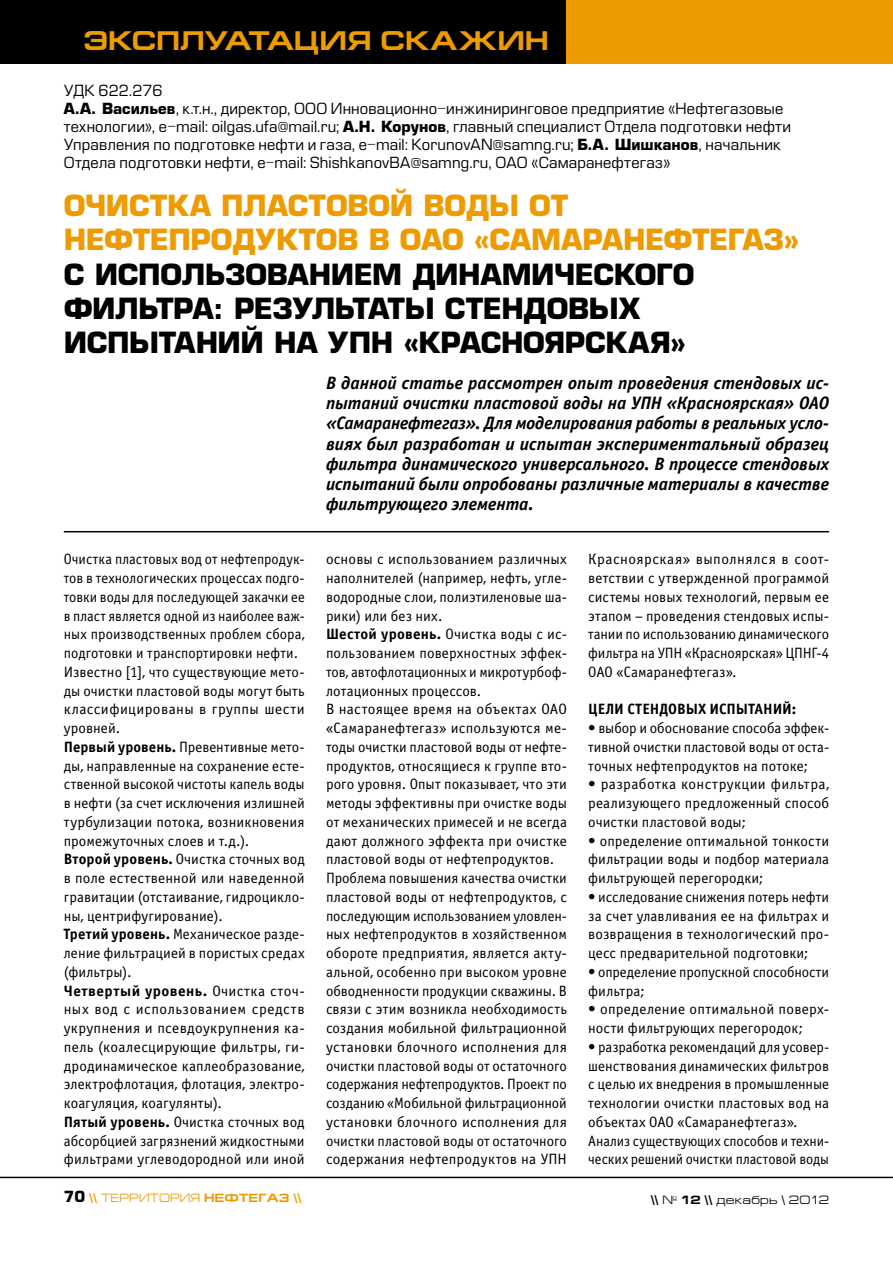
<style>
.page{position:relative;width:893px;height:1263px;background:#fff}
.page>*{position:absolute;margin:0;border:0;box-sizing:border-box;transform-origin:0 0}
.t1{font:700 28.5px/34.2px "Europe";color:#000}
.t2{font:700 28.5px/34.2px "Europe";color:#ee9b00}
.t3{font:700 28.5px "Europe";letter-spacing:.03em;color:#000}
.t4{font:700 27px "Europe Ext";letter-spacing:.005em;color:#ee9b00}
.t5{font:italic 700 18px/20.2px "Officina Sans C";letter-spacing:-.01em;color:#000;text-align:justify}
.t6{font:15px/18.8px "Officina Sans C";letter-spacing:.005em;color:#000}
.t7{font:500 15px/18px "Europe";letter-spacing:.01em;color:#000}
.t8{font:700 15px "Officina Sans C";color:#000}
.t9{font:700 12px "Europe Ext";color:#ee9b00}
.t10{font:12px "Europe Ext";letter-spacing:.015em;color:#000}
.s1{font-weight:700}
.s2{font-family:"Europe";font-size:15px;color:#000}
.s3{font-weight:400}
</style>
<div class="page">
<div style="left:0;top:0;width:893px;height:64px;background:#ee9b00"></div>
<div style="left:0;top:0;width:566px;height:64px;background:#000"></div>
<hr style="left:0;top:1177px;width:893px;height:1px;background:#000">
<hr style="left:64px;top:531px;width:765px;height:1px;background:#000">
<h2 class="t4" style="left:83px;top:26px;width:166px">Эксплуата</h2>
<h2 class="t4" style="left:294px;top:26px;width:253px">ция скажин</h2>
<p class="t7" style="left:64px;top:83px;width:729px">УДК 622.276<br><span class="s1">А.А. Васильев</span>, к.т.н., директор, ООО Инновационно-инжиниринговое предприятие «Нефтегазовые технологии», e-mail: oilgas.ufa@mail.ru; <span class="s1">А.Н. Корунов</span>, главный специалист Отдела подготовки нефти Управления по подготовке нефти и газа, e-mail: KorunovAN@samng.ru; <span class="s1">Б.А. Шишканов</span>, начальник Отдела подготовки нефти, e-mail: ShishkanovBA@samng.ru, ОАО «Самаранефтегаз»</p>
<h1 class="t2" style="left:64px;top:189px;width:737px">Очистка пластовой воды от нефтепродуктов в ОАО «Самаранефтегаз»</h1>
<h1 class="t1" style="left:64px;top:257px;width:628px">с использованием динамического фил ьтра: резул ьтаты стендовых испытаний на УПН</h1>
<h1 class="t3" style="left:403px;top:326px;width:284px">«Красноярская»</h1>
<p class="t5" style="left:326px;top:373px;width:505px">В данной статье рассмотрен опыт проведения стендовых ис&shy;пытаний очистки пластовой воды на УПН «Красноярская» ОАО «Самаранефтегаз». Для моделирования работы в реальных усло&shy;виях был разработан и испытан экспериментальный образец фильтра динамического универсального. В процессе стендовых испытаний были опробованы различные материалы в качестве фильтрующего элемента.</p>
<p class="t6" style="left:64px;top:550px;width:242px">Очистка пластовых вод от нефтепродук&shy;тов в технологических процессах подго&shy;товки воды для последующей закачки ее в пласт является одной из наиболее важ&shy;ных производственных проблем сбора, подготовки и транспортировки нефти.<br>Известно [1], что существующие мето&shy;ды очистки пластовой воды могут быть классифицированы в группы шести уровней.<br><span class="s1">Первый уровень.</span> Превентивные мето&shy;ды, направленные на сохранение есте&shy;ственной высокой чистоты капель воды в нефти (за счет исключения излишней турбулизации потока, возникновения промежуточных слоев и т.д.).<br><span class="s1">Второй уровень.</span> Очистка сточных вод в поле естественной или наведенной гравитации (отстаивание, гидроцикло&shy;ны, центрифугирование).<br><span class="s1">Третий уровень.</span> Механическое разде&shy;ление фильтрацией в пористых средах (фильтры).<br><span class="s1">Четвертый уровень.</span> Очистка сточ&shy;ных вод с использованием средств укрупнения и псевдоукрупнения ка&shy;пель (коалесцирующие фильтры, ги&shy;дродинамическое каплеобразование, электрофлотация, флотация, электро&shy;коагуляция, коагулянты).<br><span class="s1">Пятый уровень.</span> Очистка сточных вод абсорбцией загрязнений жидкостными фильтрами углеводородной или иной</p>
<p class="t6" style="left:326px;top:550px;width:242px">основы с использованием различных наполнителей (например, нефть, угле&shy;водородные слои, полиэтиленовые ша&shy;рики) или без них.<br><span class="s1">Шестой уровень.</span> Очистка воды с ис&shy;пользованием поверхностных эффек&shy;тов, автофлотационных и микротурбоф&shy;лотационных процессов.<br>В настоящее время на объектах ОАО «Самаранефтегаз» используются ме&shy;тоды очистки пластовой воды от нефте&shy;продуктов, относящиеся к группе вто&shy;рого уровня. Опыт показывает, что эти методы эффективны при очистке воды от механических примесей и не всегда дают должного эффекта при очистке пластовой воды от нефтепродуктов.<br>Проблема повышения качества очистки пластовой воды от нефтепродуктов, с последующим использованием уловлен&shy;ных нефтепродуктов в хозяйственном обороте предприятия, является акту&shy;альной, особенно при высоком уровне обводненности продукции скважины. В связи с этим возникла необходимость создания мобильной фильтрационной установки блочного исполнения для очистки пластовой воды от остаточного содержания нефтепродуктов. Проект по созданию «Мобильной фильтрационной установки блочного исполнения для очистки пластовой воды от остаточного содержания нефтепродуктов на УПН</p>
<p class="t6" style="left:588px;top:550px;width:242px;text-align:justify">Красноярская» выполнялся в соот&shy;ветствии с утвержденной программой системы новых технологий, первым ее этапом – проведения стендовых испы&shy;тании по использованию динамического фильтра на УПН «Красноярская» ЦПНГ-4<br>ОАО «Самаранефтегаз».</p>
<p class="t8" style="left:588px;top:701px;width:210px">Цели стендовых исп ытаний:</p>
<p class="t6" style="left:588px;top:719px;width:242px;text-align:justify">• выбор и обоснование способа эффек&shy;тивной очистки пластовой воды от оста&shy;точных нефтепродуктов на потоке;</p>
<p class="t6" style="left:588px;top:775px;width:242px;text-align:justify">• разработка конструкции фильтра, реализующего предложенный способ очистки пластовой воды;</p>
<p class="t6" style="left:588px;top:831px;width:242px;text-align:justify">• определение оптимальной тонкости фильтрации воды и подбор материала фильтрующей перегородки;</p>
<p class="t6" style="left:588px;top:888px;width:242px;text-align:justify">• исследование снижения потерь нефти за счет улавливания ее на фильтрах и возвращения в технологический про&shy;цесс предварительной подготовки;</p>
<p class="t6" style="left:588px;top:963px;width:242px">• определение пропускной способности фильтра;</p>
<p class="t6" style="left:588px;top:1000px;width:242px">• определение оптимальной поверх&shy;ности фильтрующих перегородок;</p>
<p class="t6" style="left:588px;top:1038px;width:242px">• разработка рекомендаций для усовер&shy;шенствования динамических фильтров с целью их внедрения в промышленные технологии очистки пластовых вод на объектах ОАО «Самаранефтегаз».<br>Анализ существующих способов и техни&shy;ческих решений очистки пластовой воды</p>
<p class="t9" style="left:64px;top:1191px;width:239px"><span class="s2">70</span> \\ <span class="s3">ТЕРРИТОРИЯ</span> НЕФТЕГАЗ \\</p>
<p class="t10" style="left:651px;top:1193px;width:180px"><span class="s1">\\</span> № <span class="s1">12 \\</span> декабрь \ 2012</p>
</div>
